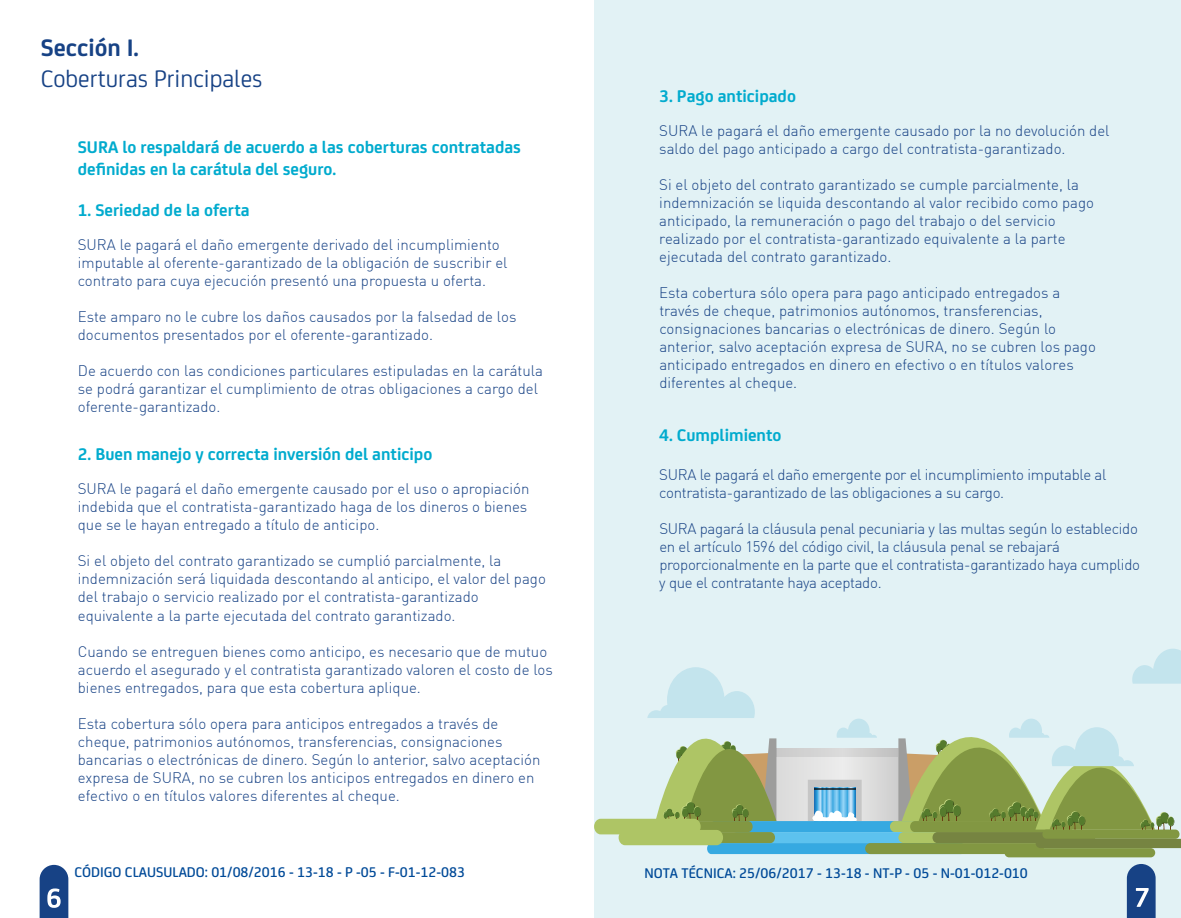
<style>
.page{position:relative;width:1181px;height:918px;background:#fff}
.page>*{position:absolute;margin:0;border:0;box-sizing:border-box;transform-origin:0 0}
.t1{font:25.5px "FS Joey";color:#174285}
.t2{font:700 25.5px "FS Joey";color:#174285}
.t3{font:700 18px/21.6px "FS Joey";color:#01abce}
.t4{font:300 15px/18px "DIN Offc";color:#174285}
.t5{font:300 15px/18px "DIN Offc";letter-spacing:-.02em;color:#174285}
.t6{font:500 15px "FS Joey";color:#004a98}
</style>
<div class="page">
<div style="left:594px;top:0;width:587px;height:918px;background:#e2f2f5"></div>
<svg style="left:40px;top:865px;width:28px;height:53px"></svg>
<div style="left:1004px;top:848px;width:151px;height:9px;background:#829742;border-radius:5px"></div>
<svg style="left:1127px;top:864px;width:28px;height:54px;background:#305792"></svg>
<svg style="left:594px;top:649px;width:587px;height:205px"></svg>
<h1 class="t2" style="left:41px;top:28px;width:100px">Sección I.</h1>
<h1 class="t1" style="left:41px;top:60px;width:223px">Coberturas Principales</h1>
<p class="t3" style="left:78px;top:135px;width:445px">SURA lo respaldará de acuerdo a las coberturas contratadas definidas en la carátula del seguro.</p>
<p class="t3" style="left:78px;top:198px;width:173px">1. Seriedad de la oferta</p>
<p class="t4" style="left:78px;top:235px;width:431px">SURA le pagará el daño emergente derivado del incumplimiento imputable al oferente-garantizado de la obligación de suscribir el contrato para cuya ejecución presentó una propuesta u oferta.</p>
<p class="t4" style="left:78px;top:307px;width:440px">Este amparo no le cubre los daños causados por la falsedad de los documentos presentados por el oferente-garantizado.</p>
<p class="t4" style="left:78px;top:361px;width:467px">De acuerdo con las condiciones particulares estipuladas en la carátula se podrá garantizar el cumplimiento de otras obligaciones a cargo del oferente-garantizado.</p>
<p class="t3" style="left:78px;top:442px;width:356px">2. Buen manejo y correcta inversión del anticipo</p>
<p class="t4" style="left:78px;top:480px;width:453px">SURA le pagará el daño emergente causado por el uso o apropiación indebida que el contratista-garantizado haga de los dineros o bienes que se le hayan entregado a título de anticipo.</p>
<p class="t4" style="left:78px;top:552px;width:470px">Si el objeto del contrato garantizado se cumplió parcialmente, la indemnización será liquidada descontando al anticipo, el valor del pago del trabajo o servicio realizado por el contratista-garantizado equivalente a la parte ejecutada del contrato garantizado.</p>
<p class="t4" style="left:78px;top:642px;width:477px">Cuando se entreguen bienes como anticipo, es necesario que de mutuo acuerdo el asegurado y el contratista garantizado valoren el costo de los bienes entregados, para que esta cobertura aplique.</p>
<p class="t4" style="left:78px;top:714px;width:464px">Esta cobertura sólo opera para anticipos entregados a través de cheque, patrimonios autónomos, transferencias, consignaciones bancarias o electrónicas de dinero. Según lo anterior, salvo aceptación expresa de SURA, no se cubren los anticipos entregados en dinero en efectivo o en títulos valores diferentes al cheque.</p>
<p class="t3" style="left:659px;top:84px;width:138px">3. Pago anticipado</p>
<p class="t4" style="left:659px;top:122px;width:452px">SURA le pagará el daño emergente causado por la no devolución del saldo del pago anticipado a cargo del contratista-garantizado.</p>
<p class="t4" style="left:659px;top:176px;width:436px">Si el objeto del contrato garantizado se cumple parcialmente, la indemnización se liquida descontando al valor recibido como pago anticipado, la remuneración o pago del trabajo o del servicio realizado por el contratista-garantizado equivalente a la parte ejecutada del contrato garantizado.</p>
<p class="t4" style="left:659px;top:284px;width:438px">Esta cobertura sólo opera para pago anticipado entregados a través de cheque, patrimonios autónomos, transferencias, consignaciones bancarias o electrónicas de dinero. Según lo anterior, salvo aceptación expresa de SURA, no se cubren los pago anticipado entregados en dinero en efectivo o en títulos valores diferentes al cheque.</p>
<p class="t3" style="left:659px;top:423px;width:124px">4. Cumplimiento</p>
<p class="t5" style="left:659px;top:465px;width:449px">SURA le pagará el daño emergente por el incumplimiento imputable al contratista-garantizado de las obligaciones a su cargo.</p>
<p class="t5" style="left:659px;top:519px;width:482px">SURA pagará la cláusula penal pecuniaria y las multas según lo establecido en el artículo 1596 del código civil, la cláusula penal se rebajará proporcionalmente en la parte que el contratista-garantizado haya cumplido y que el contratante haya aceptado.</p>
<p class="t6" style="left:74px;top:861px;width:392px">CÓDIGO CLAUSULADO: 01/08/2016 - 13-18 - P -05 - F-01-12-083</p>
<p class="t6" style="left:644px;top:862px;width:385px">NOTA TÉCNICA: 25/06/2017 - 13-18 - NT-P - 05 - N-01-012-010</p>
</div>
